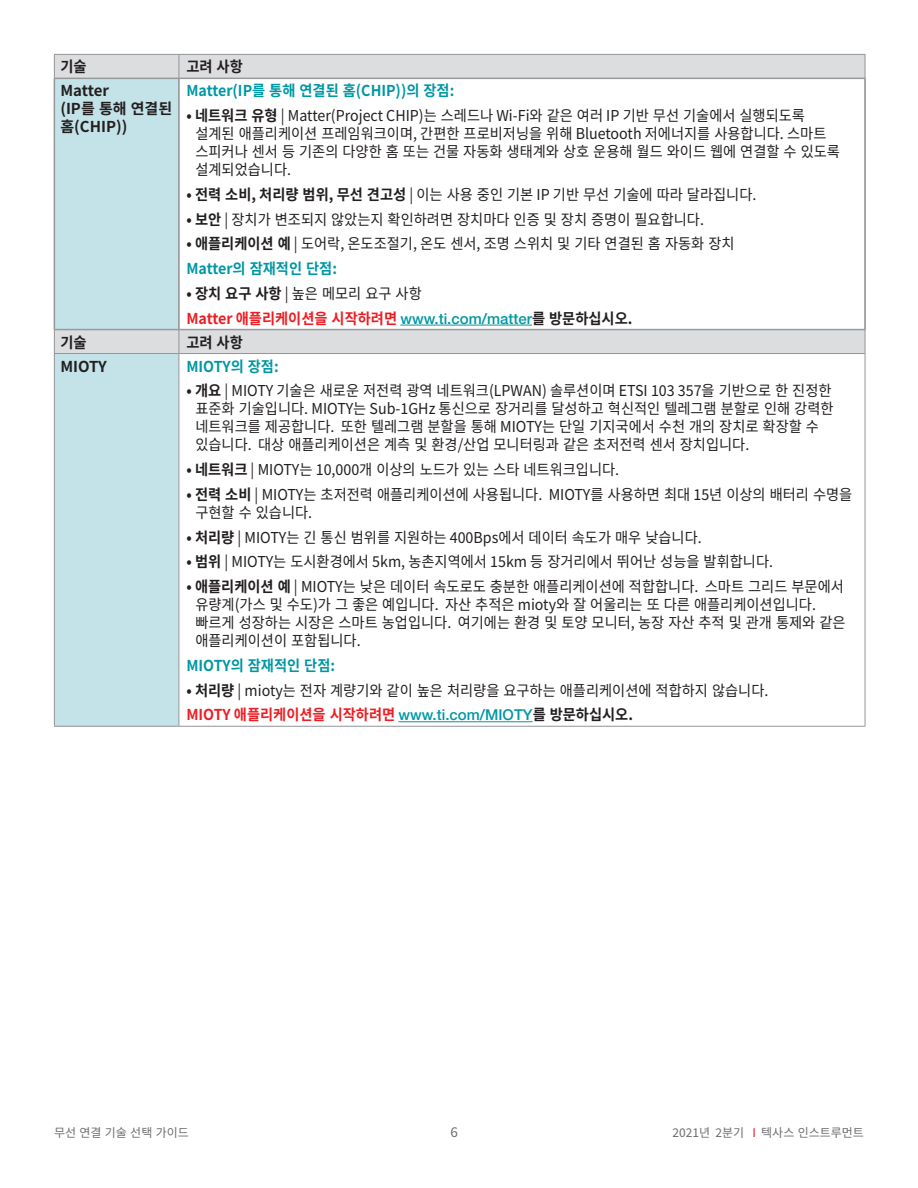
<style>
.page{position:relative;width:918px;height:1188px;background:#fff}
.page>*{position:absolute;margin:0;border:0;box-sizing:border-box;transform-origin:0 0}
.t1{font:15px/18px "Source Han Sans KR";color:#231f20;scale:.95 1}
.t2{font:700 15px/24.8px "Source Han Sans KR";color:#ee1d23;scale:.95 1}
.t3{font:700 15px "Source Han Sans KR";color:#0097a4;scale:.95 1}
.t4{font:700 15px/18px "Source Han Sans KR";color:#231f20}
.t5{font:700 15px "Source Han Sans KR";color:#231f20;scale:.95 1}
.t6{font:13.5px "Source Han Sans KR";color:#6c6d70}
.t7{font:12px "Source Han Sans KR";color:#6c6d70}
.s1{font-weight:700}
.s2{font-weight:700;color:#0097a4}
.s3{color:#231f20}
.s4{font-weight:400;color:#231f20}
.s5{font-family:"Helvetica Neue LT Std";font-weight:500;color:#0097a4}
.s6{font-weight:700;color:#ee1d23}
.s7{color:#ee1d23}
</style>
<div class="page">
<div style="left:55px;top:55px;width:810px;height:23px;background:#dcdddf"></div>
<div style="left:55px;top:79px;width:124px;height:647px;background:#c4e3e8"></div>
<svg style="left:180px;top:79px;width:685px;height:647px"></svg>
<hr style="left:54px;top:54px;width:125px;height:1px;background:#939598">
<svg style="left:54px;top:55px;width:1px;height:23px"></svg>
<hr style="left:179px;top:54px;width:686px;height:1px;background:#939598">
<svg style="left:179px;top:55px;width:1px;height:23px"></svg>
<svg style="left:865px;top:55px;width:1px;height:23px"></svg>
<svg style="left:54px;top:331px;width:1px;height:22px"></svg>
<svg style="left:179px;top:331px;width:1px;height:22px"></svg>
<svg style="left:865px;top:330px;width:1px;height:23px"></svg>
<hr style="left:54px;top:353px;width:125px;height:1px;background:#939598">
<hr style="left:54px;top:354px;width:1px;height:372px;background:#939598">
<hr style="left:179px;top:353px;width:686px;height:1px;background:#939598">
<hr style="left:179px;top:354px;width:1px;height:372px;background:#939598">
<hr style="left:865px;top:354px;width:1px;height:372px;background:#939598">
<hr style="left:55px;top:78px;width:124px;height:1px;background:#939598">
<hr style="left:54px;top:78px;width:1px;height:252px;background:#939598">
<hr style="left:179px;top:78px;width:686px;height:1px;background:#939598">
<hr style="left:178px;top:79px;width:1px;height:250px;background:#939598">
<hr style="left:179px;top:79px;width:1px;height:250px;background:#939598">
<hr style="left:865px;top:78px;width:1px;height:252px;background:#939598">
<hr style="left:55px;top:329px;width:124px;height:1px;background:#939598">
<hr style="left:54px;top:330px;width:125px;height:1px;background:#939598">
<hr style="left:179px;top:329px;width:686px;height:1px;background:#939598">
<hr style="left:179px;top:330px;width:686px;height:1px;background:#939598">
<hr style="left:54px;top:726px;width:125px;height:1px;background:#939598">
<hr style="left:179px;top:726px;width:686px;height:1px;background:#939598">
<hr style="left:400px;top:325px;width:132px;height:1px;background:#0097a4">
<hr style="left:398px;top:721px;width:135px;height:1px;background:#0097a4">
<p class="t5" style="left:60px;top:58px;width:29px">기술</p>
<p class="t5" style="left:186px;top:58px;width:61px">고려 사항</p>
<p class="t4" style="left:60px;top:82px;width:113px">Matter<br>(IP를 통해 연결된 홈(CHIP))</p>
<p class="t3" style="left:186px;top:82px;width:284px">Matter(IP를 통해 연결된 홈(CHIP))의 장점:</p>
<p class="t1" style="left:195px;top:107px;width:680px;text-indent:-9px"><span class="s1">• 네트워크 유형</span> | Matter(Project CHIP)는 스레드나 Wi-Fi와 같은 여러 IP 기반 무선 기술에서 실행되도록 설계된 애플리케이션 프레임워크이며, 간편한 프로비저닝을 위해 Bluetooth 저에너지를 사용합니다. 스마트 스피커나 센서 등 기존의 다양한 홈 또는 건물 자동화 생태계와 상호 운용해 월드 와이드 웹에 연결할 수 있도록 설계되었습니다.</p>
<p class="t1" style="left:186px;top:186px;width:602px"><span class="s1">• 전력 소비, 처리량 범위, 무선 견고성</span> | 이는 사용 중인 기본 IP 기반 무선 기술에 따라 달라집니다.</p>
<p class="t1" style="left:186px;top:210px;width:546px"><span class="s1">• 보안</span> | 장치가 변조되지 않았는지 확인하려면 장치마다 인증 및 장치 증명이 필요합니다.</p>
<p class="t1" style="left:186px;top:232px;width:579px;line-height:24.8px"><span class="s1">• 애플리케이션 예</span> | 도어락, 온도조절기, 온도 센서, 조명 스위치 및 기타 연결된 홈 자동화 장치<br><span class="s2">Matter의 잠재적인 단점:</span></p>
<p class="t2" style="left:186px;top:281px;width:471px"><span class="s3">• 장치 요구 사항</span> <span class="s4">| 높은 메모리 요구 사항<br></span>Matter 애플리케이션을 시작하려면 <span class="s5">www.ti.com/matter</span><span class="s3">를 방문하십시오.</span></p>
<p class="t5" style="left:60px;top:334px;width:29px">기술</p>
<p class="t5" style="left:186px;top:334px;width:61px">고려 사항</p>
<p class="t4" style="left:60px;top:357px;width:48px">MIOTY</p>
<p class="t3" style="left:186px;top:358px;width:99px">MIOTY의 장점:</p>
<p class="t1" style="left:195px;top:382px;width:673px;text-indent:-9px"><span class="s1">• 개요</span> | MIOTY 기술은 새로운 저전력 광역 네트워크(LPWAN) 솔루션이며 ETSI 103 357을 기반으로 한 진정한 표준화 기술입니다. MIOTY는 Sub-1GHz 통신으로 장거리를 달성하고 혁신적인 텔레그램 분할로 인해 강력한 네트워크를 제공합니다. 또한 텔레그램 분할을 통해 MIOTY는 단일 기지국에서 수천 개의 장치로 확장할 수 있습니다. 대상 애플리케이션은 계측 및 환경/산업 모니터링과 같은 초저전력 센서 장치입니다.</p>
<p class="t1" style="left:186px;top:461px;width:457px"><span class="s1">• 네트워크</span> | MIOTY는 10,000개 이상의 노드가 있는 스타 네트워크입니다.</p>
<p class="t1" style="left:195px;top:486px;width:693px;text-indent:-9px"><span class="s1">• 전력 소비</span> | MIOTY는 초저전력 애플리케이션에 사용됩니다. MIOTY를 사용하면 최대 15년 이상의 배터리 수명을 구현할 수 있습니다.</p>
<p class="t1" style="left:186px;top:528px;width:544px"><span class="s1">• 처리량</span> | MIOTY는 긴 통신 범위를 지원하는 400Bps에서 데이터 속도가 매우 낮습니다.</p>
<p class="t1" style="left:186px;top:553px;width:619px"><span class="s1">• 범위</span> | MIOTY는 도시환경에서 5km, 농촌지역에서 15km 등 장거리에서 뛰어난 성능을 발휘합니다.</p>
<p class="t1" style="left:195px;top:578px;width:686px;text-indent:-9px"><span class="s1">• 애플리케이션 예</span> | MIOTY는 낮은 데이터 속도로도 충분한 애플리케이션에 적합합니다. 스마트 그리드 부문에서 유량계(가스 및 수도)가 그 좋은 예입니다. 자산 추적은 mioty와 잘 어울리는 또 다른 애플리케이션입니다. 빠르게 성장하는 시장은 스마트 농업입니다. 여기에는 환경 및 토양 모니터, 농장 자산 추적 및 관개 통제와 같은 애플리케이션이 포함됩니다.</p>
<p class="t3" style="left:186px;top:657px;width:158px">MIOTY의 잠재적인 단점:</p>
<p class="t1" style="left:186px;top:678px;width:614px;line-height:24.8px"><span class="s1">• 처리량</span> | mioty는 전자 계량기와 같이 높은 처리량을 요구하는 애플리케이션에 적합하지 않습니다.<br><span class="s6">MIOTY 애플리케이션을 시작하려면</span> <span class="s5">www.ti.com/MIOTY</span><span class="s1">를 방문하십시오.</span></p>
<p class="t7" style="left:54px;top:1126px;width:136px">무선 연결 기술 선택 가이드</p>
<p class="t6" style="left:451px;top:1124px;width:9px">6</p>
<p class="t7" style="left:673px;top:1126px;width:193px">2021년 2분기 <span class="s7">I</span> 텍사스 인스트루먼트</p>
</div>
